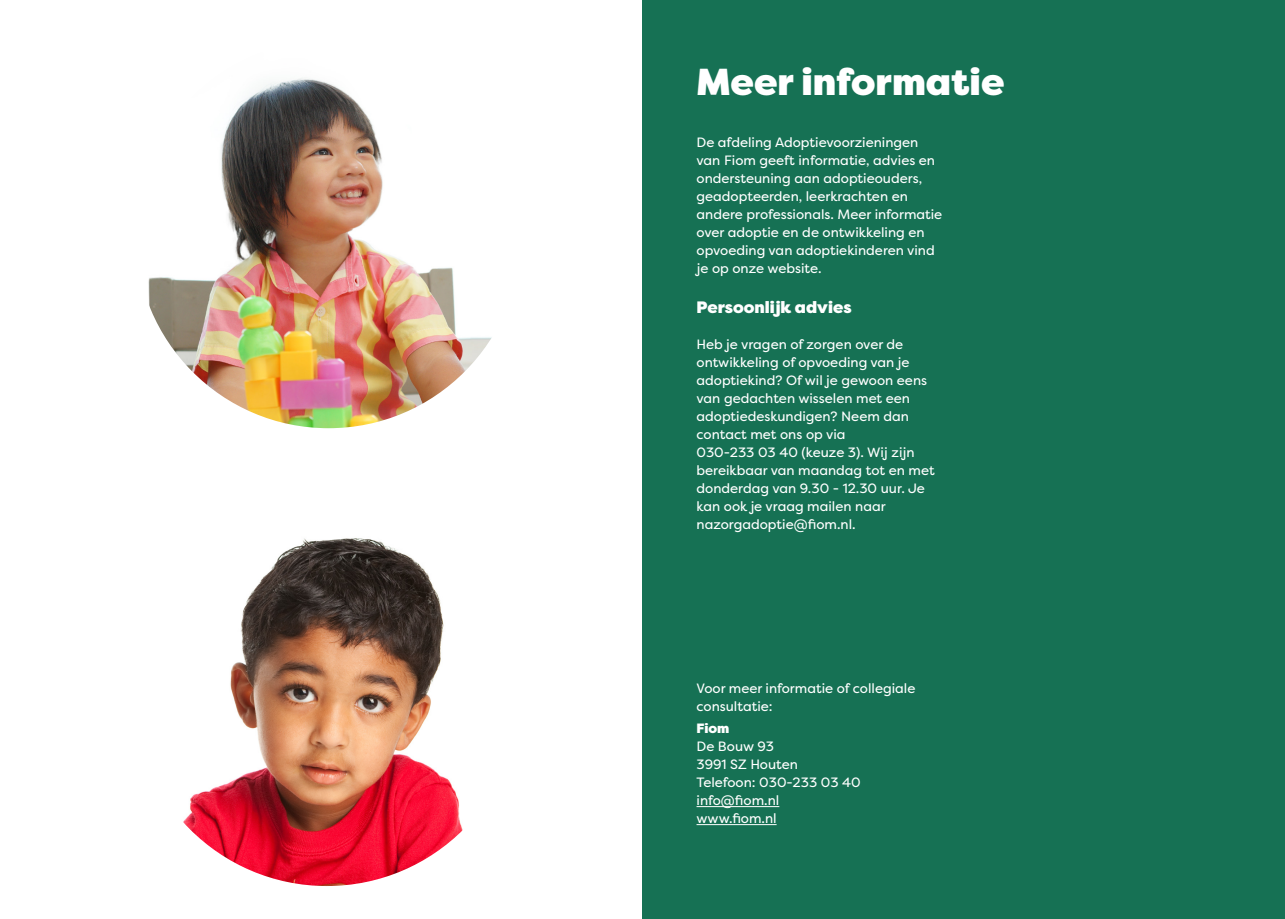
<style>
.page{position:relative;width:1285px;height:919px;background:#fff}
.page>*{position:absolute;margin:0;border:0;box-sizing:border-box;transform-origin:0 0}
.t1{font:900 37.5px "Filson Pro";color:#fff}
.t2{font:900 16.5px "Filson Pro";color:#fff}
.t3{font:13.5px/18px "Filson Pro";color:#fff}
.t4{font:900 13.5px "Filson Pro";color:#fff}
</style>
<div class="page">
<img style="left:148px;top:78px;width:344px;height:350px">
<img style="left:183px;top:538px;width:280px;height:347px">
<div style="left:642px;top:0;width:642px;height:918px;background:#167154"></div>
<hr style="left:696px;top:806px;width:83px;height:1px;background:#fff">
<hr style="left:696px;top:824px;width:80px;height:1px;background:#fff">
<h1 class="t1" style="left:696px;top:58px;width:309px">Meer informatie</h1>
<p class="t3" style="left:696px;top:133px;width:247px">De afdeling Adoptievoorzieningen van Fiom geeft informatie, advies en ondersteuning aan adoptieouders, geadopteerden, leerkrachten en andere professionals. Meer informatie over adoptie en de ontwikkeling en opvoeding van adoptiekinderen vind je op onze website.</p>
<p class="t2" style="left:696px;top:297px;width:157px">Persoonlijk advies</p>
<p class="t3" style="left:696px;top:335px;width:240px">Heb je vragen of zorgen over de ontwikkeling of opvoeding van je adoptiekind? Of wil je gewoon eens van gedachten wisselen met een adoptiedeskundigen? Neem dan contact met ons op via<br>030-233 03 40 (keuze 3). Wij zijn bereikbaar van maandag tot en met donderdag van 9.30 - 12.30 uur. Je kan ook je vraag mailen naar nazorgadoptie@fiom.nl.</p>
<p class="t3" style="left:696px;top:678px;width:220px">Voor meer informatie of collegiale consultatie:</p>
<p class="t4" style="left:696px;top:720px;width:34px">Fiom</p>
<p class="t3" style="left:696px;top:737px;width:166px">De Bouw 93<br>3991 SZ Houten<br>Telefoon: 030-233 03 40 info@fiom.nl www.fiom.nl</p>
</div>
